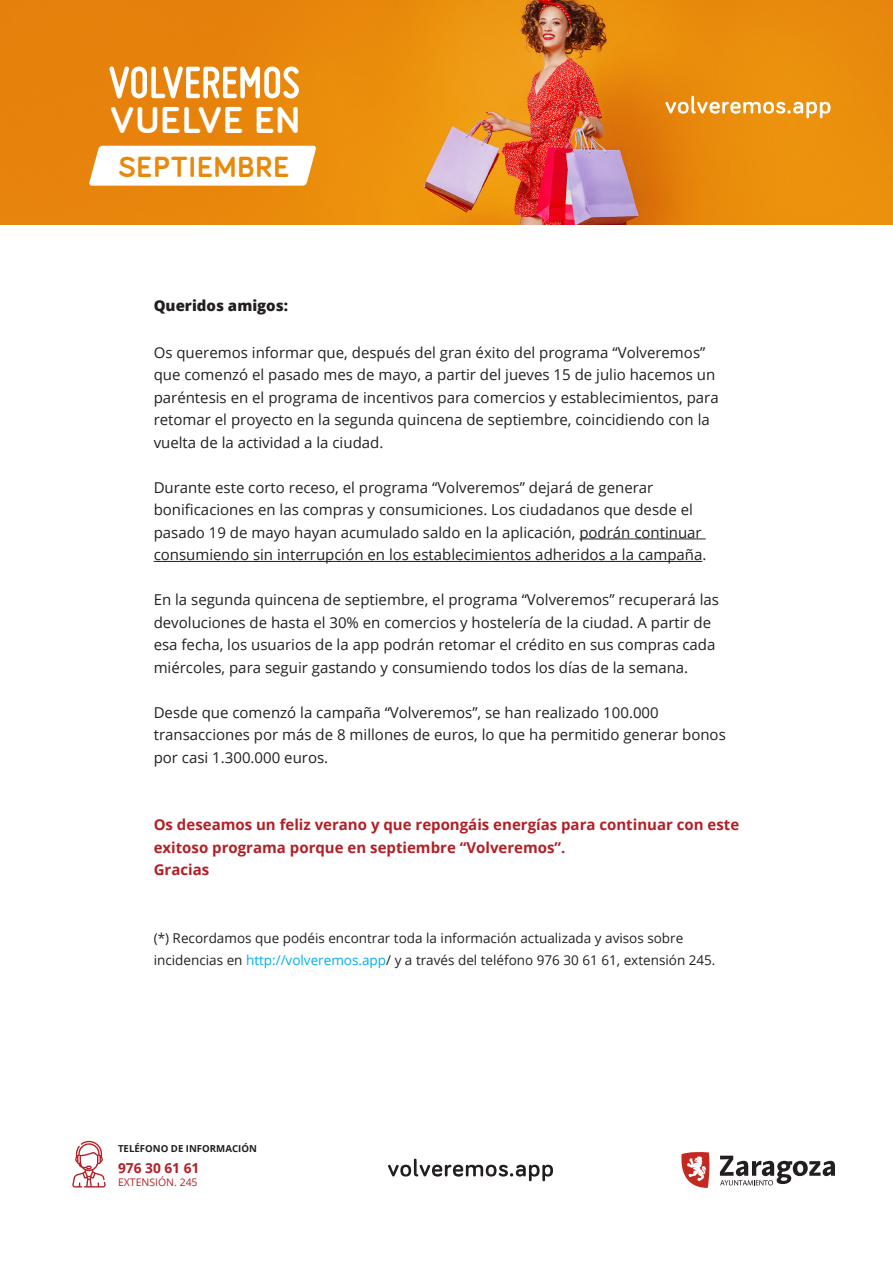
<style>
.page{position:relative;width:893px;height:1263px;background:#fff}
.page>*{position:absolute;margin:0;border:0;box-sizing:border-box;transform-origin:0 0}
.t1{font:700 38.85px "Bariol";letter-spacing:.03em;color:#fff}
.t2{font:700 30.3px "Bariol";letter-spacing:.03em;color:#e8890b}
.t3{font:15px/22.5px "Open Sans";color:#231f20}
.t4{font:700 15px/22.5px "Open Sans";color:#b31f26}
.t5{font:800 15px "Open Sans";color:#231f20}
.t6{font:700 13.8px "Open Sans";color:#b31f26}
.t7{font:13.5px/22.5px "Open Sans";color:#231f20}
.t8{font:10.5px "Open Sans";color:#b31f26}
.t9{font:700 9.6px "Open Sans";color:#231f20}
.s1{color:#00aeef}
</style>
<div class="page">
<img style="left:0;top:0;width:893px;height:224px">
<svg style="left:89px;top:146px;width:227px;height:40px"></svg>
<svg style="left:109px;top:66px;width:190px;height:32px"></svg>
<svg style="left:681px;top:1152px;width:29px;height:36px"></svg>
<svg style="left:720px;top:1156px;width:115px;height:29px"></svg>
<svg style="left:665px;top:96px;width:165px;height:22px"></svg>
<hr style="left:579px;top:538px;width:127px;height:1px;background:#231f20">
<hr style="left:154px;top:561px;width:548px;height:1px;background:#231f20">
<svg style="left:72px;top:1141px;width:34px;height:46px"></svg>
<svg style="left:388px;top:1158px;width:165px;height:23px"></svg>
<p class="t1" style="left:111px;top:98px;width:191px">VUELVE EN</p>
<p class="t2" style="left:118px;top:149px;width:172px">SEPTIEMBRE</p>
<p class="t5" style="left:154px;top:294px;width:136px">Queridos amigos:</p>
<p class="t3" style="left:154px;top:341px;width:566px">Os queremos informar que, después del gran éxito del programa “Volveremos” que comenzó el pasado mes de mayo, a partir del jueves 15 de julio hacemos un paréntesis en el programa de incentivos para comercios y establecimientos, para retomar el proyecto en la segunda quincena de septiembre, coincidiendo con la vuelta de la actividad a la ciudad.</p>
<p class="t3" style="left:154px;top:476px;width:554px">Durante este corto receso, el programa “Volveremos” dejará de generar bonificaciones en las compras y consumiciones. Los ciudadanos que desde el pasado 19 de mayo hayan acumulado saldo en la aplicación, podrán continuar consumiendo sin interrupción en los establecimientos adheridos a la campaña.</p>
<p class="t3" style="left:154px;top:588px;width:567px">En la segunda quincena de septiembre, el programa “Volveremos” recuperará las devoluciones de hasta el 30% en comercios y hostelería de la ciudad. A partir de esa fecha, los usuarios de la app podrán retomar el crédito en sus compras cada miércoles, para seguir gastando y consumiendo todos los días de la semana.</p>
<p class="t3" style="left:154px;top:701px;width:574px">Desde que comenzó la campaña “Volveremos”, se han realizado 100.000 transacciones por más de 8 millones de euros, lo que ha permitido generar bonos por casi 1.300.000 euros.</p>
<p class="t4" style="left:154px;top:813px;width:587px">Os deseamos un feliz verano y que repongáis energías para continuar con este exitoso programa porque en septiembre “Volveremos”.</p>
<p class="t4" style="left:154px;top:858px;width:57px">Gracias</p>
<p class="t7" style="left:154px;top:926px;width:563px">(*) Recordamos que podéis encontrar toda la información actualizada y avisos sobre incidencias en <span class="s1">http://volveremos.app</span>/ y a través del teléfono 976 30 61 61, extensión 245.</p>
<p class="t9" style="left:118px;top:1141px;width:140px">TELÉFONO DE INFORMACIÓN</p>
<p class="t6" style="left:118px;top:1158px;width:83px">976 30 61 61</p>
<p class="t8" style="left:118px;top:1175px;width:81px">EXTENSIÓN. 245</p>
</div>
